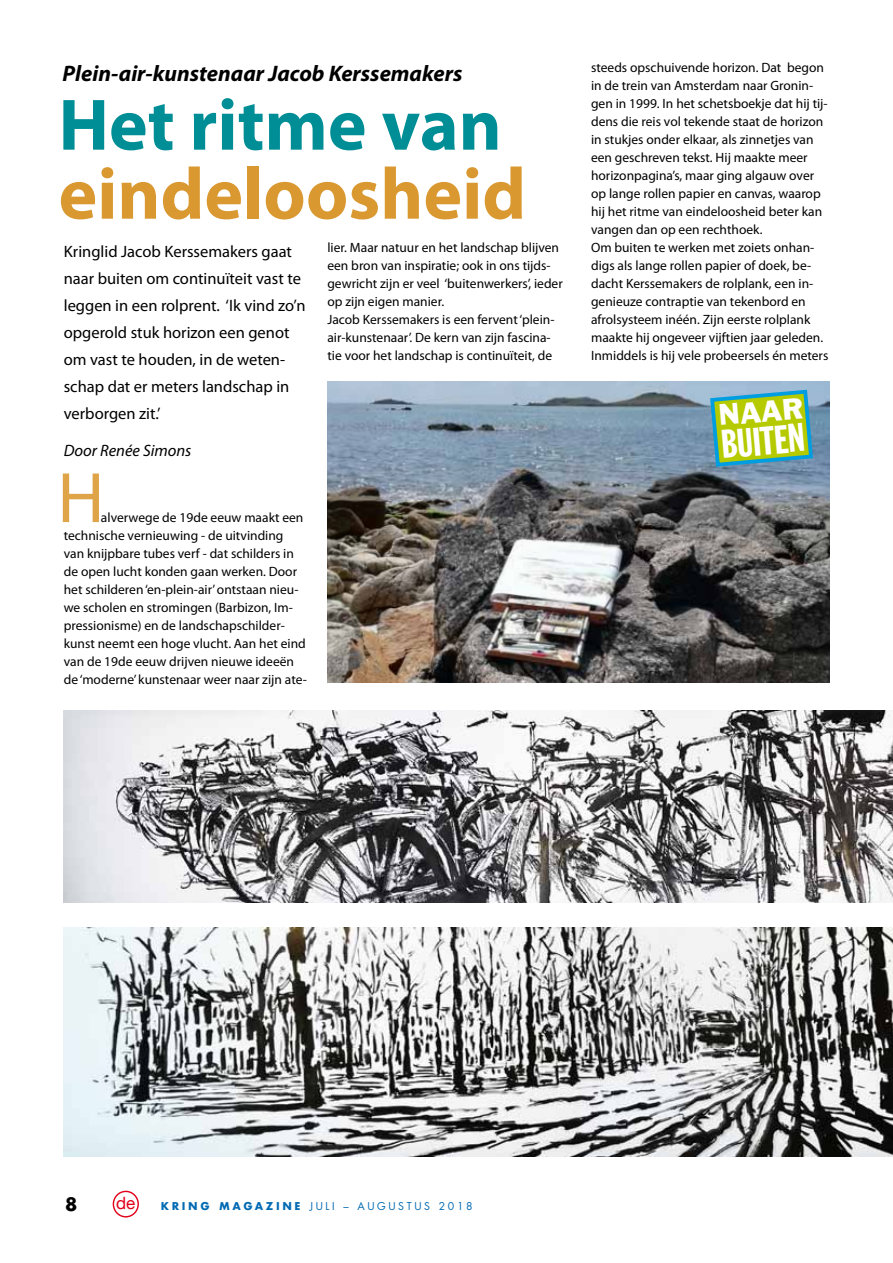
<style>
.page{position:relative;width:893px;height:1263px;background:#fff}
.page>*{position:absolute;margin:0;border:0;box-sizing:border-box;transform-origin:0 0}
.t1{font:700 73.5px "Myriad Pro";color:#da9830}
.t2{font:700 73.5px "Myriad Pro";color:#008e96}
.t3{font:72px "Myriad Pro";color:#dfa448}
.t4{font:39.3px "Franklin Gothic Extra Cond";color:#fff}
.t5{font:27.3px "Franklin Gothic";color:#fff}
.t6{font:italic 700 22.5px "Myriad Pro";color:#000}
.t7{font:700 18px "Futura";color:#000}
.t8{font:16.95px "Helvetica Neue";color:#e2001a}
.t9{font:16.5px/27px "Myriad Pro";color:#000}
.t10{font:italic 16.5px "Myriad Pro";color:#000}
.t11{font:13.5px/18px "Myriad Pro";color:#000}
.t12{font:10.5px "Futura";letter-spacing:.25em;color:#006ab3}
.s1{font-weight:700}
</style>
<div class="page">
<div style="left:113px;top:1191px;width:26px;height:26px;border:1px solid #e2001a;border-radius:50%"></div>
<img style="left:64px;top:927px;width:829px;height:229px">
<img style="left:64px;top:711px;width:829px;height:191px">
<img style="left:327px;top:382px;width:502px;height:301px">
<svg style="left:708px;top:388px;width:107px;height:81px;background:#91ba49"></svg>
<h3 class="t6" style="left:63px;top:58px;width:401px">Plein-air-kunstenaar Jacob Kerssemakers</h3>
<h1 class="t2" style="left:58px;top:77px;width:445px">Het ritme van</h1>
<h1 class="t1" style="left:58px;top:146px;width:469px">eindeloosheid</h1>
<p class="t9" style="left:64px;top:238px;width:243px">Kringlid Jacob Kerssemakers gaat naar buiten om continuïteit vast te leggen in een rolprent. ‘Ik vind zo’n opgerold stuk horizon een genot om vast te houden, in de weten&shy;schap dat er meters landschap in verborgen zit.’</p>
<p class="t10" style="left:64px;top:441px;width:129px">Door Renée Simons</p>
<h2 class="t3" style="left:57px;top:453px;width:48px">H</h2>
<p class="t11" style="left:64px;top:508px;width:245px;text-indent:37px">alverwege de 19de eeuw maakt een technische vernieuwing - de uitvinding van knijpbare tubes verf - dat schilders in de open lucht konden gaan werken. Door het schilderen ‘en-plein-air’ ontstaan nieu&shy;we scholen en stromingen (Barbizon, Im&shy;pressionisme) en de landschapschilder&shy;kunst neemt een hoge vlucht. Aan het eind van de 19de eeuw drijven nieuwe ideeën de ‘moderne’ kunstenaar weer naar zijn ate-</p>
<p class="t11" style="left:327px;top:238px;width:237px">lier. Maar natuur en het landschap blijven een bron van inspiratie; ook in ons tijds&shy;gewricht zijn er veel ‘buitenwerkers’, ieder op zijn eigen manier.<br>Jacob Kerssemakers is een fervent ‘plein&shy;air-kunstenaar’. De kern van zijn fascina&shy;tie voor het landschap is continuïteit, de</p>
<p class="t11" style="left:591px;top:58px;width:239px">steeds opschuivende horizon. Dat begon in de trein van Amsterdam naar Gronin&shy;gen in 1999. In het schetsboekje dat hij tij&shy;dens die reis vol tekende staat de horizon in stukjes onder elkaar, als zinnetjes van een geschreven tekst. Hij maakte meer horizonpagina’s, maar ging algauw over op lange rollen papier en canvas, waarop hij het ritme van eindeloosheid beter kan vangen dan op een rechthoek.<br>Om buiten te werken met zoiets onhan&shy;digs als lange rollen papier of doek, be&shy;dacht Kerssemakers de rolplank, een in&shy;genieuze contraptie van tekenbord en afrolsysteem inéén. Zijn eerste rolplank maakte hij ongeveer vijftien jaar geleden.<br>Inmiddels is hij vele probeersels én meters</p>
<h3 class="t5" style="left:717px;top:398px;width:87px;rotate:-5deg">NAAR</h3>
<h3 class="t4" style="left:719px;top:424px;width:85px;rotate:-5deg">BUITEN</h3>
<h3 class="t7" style="left:65px;top:1191px;width:14px">8</h3>
<p class="t8" style="left:116px;top:1191px;width:21px">de</p>
<p class="t12" style="left:161px;top:1199px;width:313px"><span class="s1">KRING MAGAZINE</span> JULI – AUGUSTUS 2018</p>
</div>
